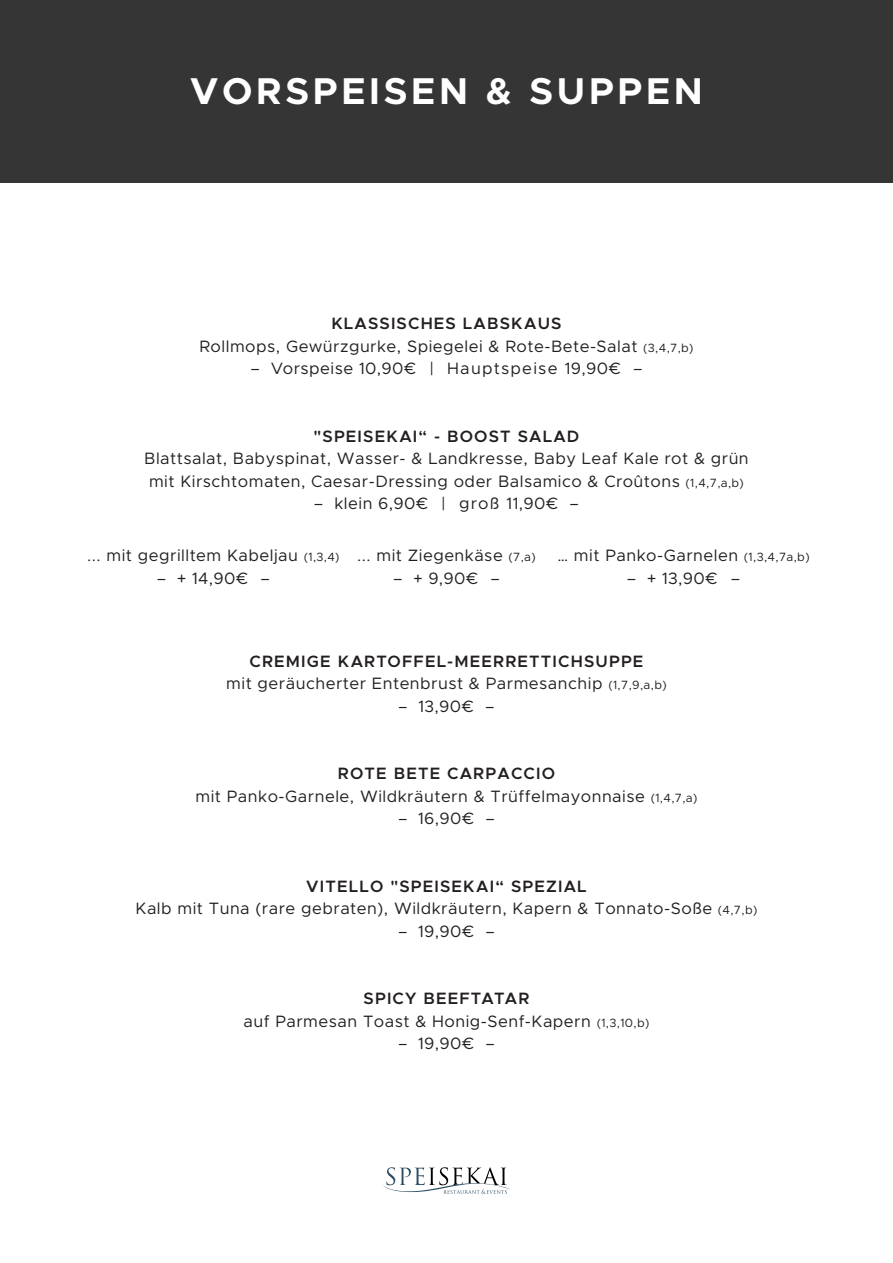
<style>
.page{position:relative;width:893px;height:1263px;background:#fff}
.page>*{position:absolute;margin:0;border:0;box-sizing:border-box;transform-origin:0 0}
.Einf__Abs{font:700 37.5px "Metropolis";letter-spacing:.1em;color:#fff}
.Einf__Abs-2{font:16.5px "Metropolis";letter-spacing:.03em;color:#231f20}
.Einf__Abs-3{font:600 16.5px "Metropolis";letter-spacing:.07em;color:#231f20}
.s1{font-size:12px}
</style>
<div class="page">
<div style="left:0;top:0;width:893px;height:183px;background:#363536"></div>
<svg style="left:383px;top:1167px;width:127px;height:27px"></svg>
<p class="Einf__Abs" style="left:190px;top:68px;width:514px">VORSPEISEN &amp; SUPPEN</p>
<p class="Einf__Abs-3" style="left:331px;top:313px;width:232px">KLASSISCHES LABSKAUS</p>
<p class="Einf__Abs-2" style="left:199px;top:336px;width:496px">Rollmops, Gewürzgurke, Spiegelei &amp; Rote-Bete-Salat <span class="s1">(3,4,7,b)</span></p>
<p class="Einf__Abs-2" style="left:250px;top:358px;width:394px">– Vorspeise 10,90€ | Hauptspeise 19,90€ –</p>
<p class="Einf__Abs-3" style="left:313px;top:426px;width:268px">"SPEISEKAI“ - BOOST SALAD</p>
<p class="Einf__Abs-2" style="left:144px;top:448px;width:606px">Blattsalat, Babyspinat, Wasser- &amp; Landkresse, Baby Leaf Kale rot &amp; grün</p>
<p class="Einf__Abs-2" style="left:149px;top:471px;width:596px">mit Kirschtomaten, Caesar-Dressing oder Balsamico &amp; Croûtons <span class="s1">(1,4,7,a,b)</span></p>
<p class="Einf__Abs-2" style="left:314px;top:493px;width:267px">– klein 6,90€ | groß 11,90€ –</p>
<p class="Einf__Abs-2" style="left:87px;top:545px;width:254px">... mit gegrilltem Kabeljau <span class="s1">(1,3,4)</span></p>
<p class="Einf__Abs-2" style="left:157px;top:568px;width:115px">– + 14,90€ –</p>
<p class="Einf__Abs-2" style="left:357px;top:545px;width:180px">... mit Ziegenkäse <span class="s1">(7,a)</span></p>
<p class="Einf__Abs-2" style="left:393px;top:568px;width:108px">– + 9,90€ –</p>
<p class="Einf__Abs-2" style="left:557px;top:545px;width:254px">… mit Panko-Garnelen <span class="s1">(1,3,4,7a,b)</span></p>
<p class="Einf__Abs-2" style="left:627px;top:568px;width:115px">– + 13,90€ –</p>
<p class="Einf__Abs-3" style="left:249px;top:651px;width:395px">CREMIGE KARTOFFEL-MEERRETTICHSUPPE</p>
<p class="Einf__Abs-2" style="left:226px;top:673px;width:442px">mit geräucherter Entenbrust &amp; Parmesanchip <span class="s1">(1,7,9,a,b)</span></p>
<p class="Einf__Abs-2" style="left:398px;top:696px;width:98px">– 13,90€ –</p>
<p class="Einf__Abs-3" style="left:338px;top:763px;width:219px">ROTE BETE CARPACCIO</p>
<p class="Einf__Abs-2" style="left:196px;top:786px;width:503px">mit Panko-Garnele, Wildkräutern &amp; Trüffelmayonnaise <span class="s1">(1,4,7,a)</span></p>
<p class="Einf__Abs-2" style="left:398px;top:808px;width:98px">– 16,90€ –</p>
<p class="Einf__Abs-3" style="left:306px;top:876px;width:282px">VITELLO "SPEISEKAI“ SPEZIAL</p>
<p class="Einf__Abs-2" style="left:136px;top:898px;width:623px">Kalb mit Tuna (rare gebraten), Wildkräutern, Kapern &amp; Tonnato-Soße <span class="s1">(4,7,b)</span></p>
<p class="Einf__Abs-2" style="left:398px;top:921px;width:98px">– 19,90€ –</p>
<p class="Einf__Abs-3" style="left:364px;top:988px;width:167px">SPICY BEEFTATAR</p>
<p class="Einf__Abs-2" style="left:244px;top:1011px;width:407px">auf Parmesan Toast &amp; Honig-Senf-Kapern <span class="s1">(1,3,10,b)</span></p>
<p class="Einf__Abs-2" style="left:398px;top:1033px;width:98px">– 19,90€ –</p>
</div>
